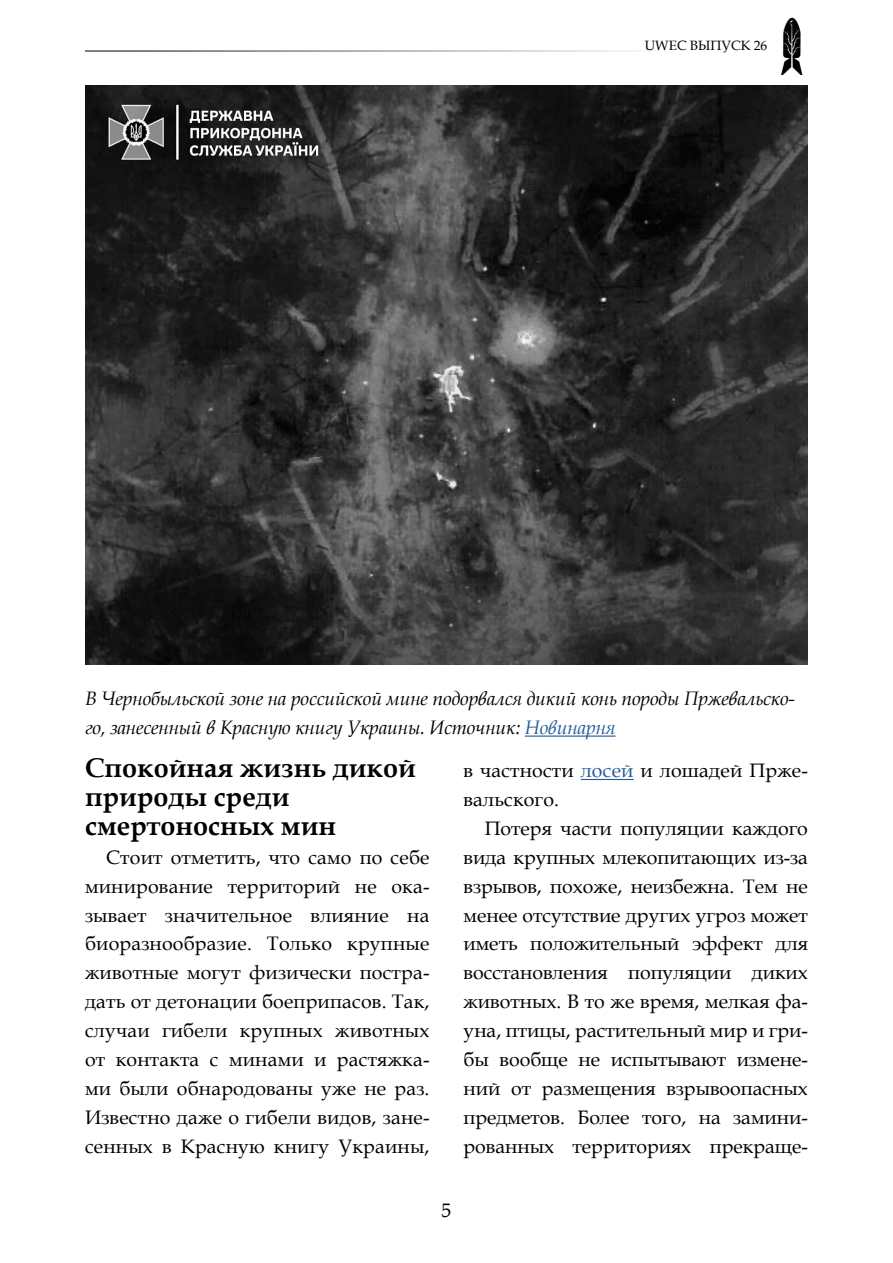
<style>
.page{position:relative;width:893px;height:1263px;background:#fff}
.page>*{position:absolute;margin:0;border:0;box-sizing:border-box;transform-origin:0 0}
.t1{font:700 27px/29px "Book Antiqua";color:#000}
.t2{font:19.5px/29px "Book Antiqua";letter-spacing:.01em;color:#000;text-align:justify}
.t3{font:italic 19.5px/29px "Book Antiqua";letter-spacing:-.01em;color:#000}
.t4{font:13.5px "Book Antiqua";color:#000}
.s1{color:#275b9b}
</style>
<div class="page">
<hr style="left:85px;top:51px;width:686px;height:1px;background:#000">
<img style="left:781px;top:17px;width:22px;height:57px">
<hr style="left:581px;top:779px;width:53px;height:1px;background:#275b9b">
<img style="left:85px;top:85px;width:723px;height:579px">
<hr style="left:525px;top:735px;width:91px;height:2px;background:#275b9b">
<p class="t4" style="left:645px;top:36px;width:124px">UWEC ВЫПУСК 26</p>
<p class="t3" style="left:85px;top:683px;width:711px">В Чернобыльской зоне на российской мине подорвался дикий конь породы Пржевальско&shy;го, занесенный в Красную книгу Украины. Источник: <span class="s1">Новинарня</span></p>
<h1 class="t1" style="left:85px;top:753px;width:332px">Спокойная жизнь дикой природы среди смертоносных мин</h1>
<p class="t2" style="left:85px;top:842px;width:346px;text-indent:21px">Стоит отметить, что само по себе минирование территорий не ока&shy;зывает значительное влияние на биоразнообразие. Только крупные животные могут физически постра&shy;дать от детонации боеприпасов. Так, случаи гибели крупных животных от контакта с минами и растяжка&shy;ми были обнародованы уже не раз.<br>Известно даже о гибели видов, зане&shy;сенных в Красную книгу Украины,</p>
<p class="t2" style="left:463px;top:755px;width:346px">в частности <span class="s1">лосей</span> и лошадей Прже&shy;вальского.</p>
<p class="t2" style="left:463px;top:813px;width:346px;text-indent:21px">Потеря части популяции каждого вида крупных млекопитающих из-за взрывов, похоже, неизбежна. Тем не менее отсутствие других угроз может иметь положительный эффект для восстановления популяции диких животных. В то же время, мелкая фа&shy;уна, птицы, растительный мир и гри&shy;бы вообще не испытывают измене&shy;ний от размещения взрывоопасных предметов. Более того, на замини&shy;рованных территориях прекраще-</p>
<p class="t2" style="left:442px;top:1195px;width:11px">5</p>
</div>
